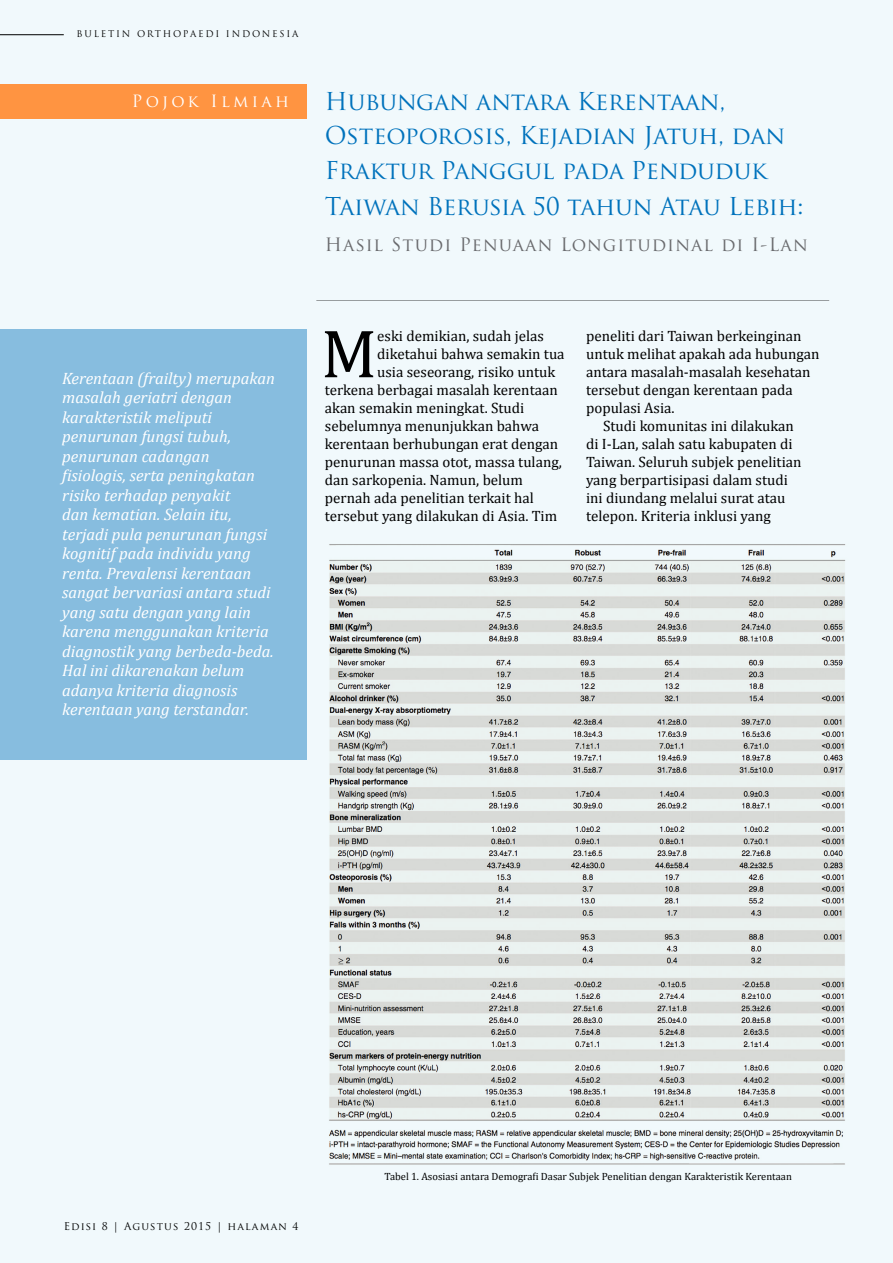
<style>
.page{position:relative;width:893px;height:1263px;background:#fff}
.page>*{position:absolute;margin:0;border:0;box-sizing:border-box;transform-origin:0 0}
.t1{font:69px "Cambria";color:#000}
.t2{font:24px/35px "Trajan Pro";letter-spacing:-.01em;color:#0072bc}
.t3{font:18px "Trajan Pro";letter-spacing:.06em;color:#696a6d}
.t4{font:italic 16.5px/19.5px "Cambria";color:#fff}
.t5{font:16.5px "Trajan Pro";letter-spacing:.2em;color:#fff}
.t6{font:15px "Cambria";color:#000}
.t7{font:10.5px "Cambria";color:#000}
.t8{font:10.5px "Trajan Pro";letter-spacing:.1em;color:#000}
.t9{font:9px "Trajan Pro";letter-spacing:.2em;color:#000}
</style>
<div class="page">
<div style="left:0;top:1px;width:893px;height:1262px;background:#f1f9fc"></div>
<div style="left:0;top:84px;width:307px;height:34px;background:#ff9441"></div>
<div style="left:0;top:330px;width:306px;height:430px;background:#87bddf"></div>
<hr style="left:316px;top:300px;width:513px;height:1px;background:#000">
<img style="left:329px;top:544px;width:517px;height:621px">
<p class="t9" style="left:77px;top:28px;width:223px">BULETIN ORTHOPAEDI INDONESIA</p>
<p class="t5" style="left:132px;top:90px;width:159px">Pojok Ilmiah</p>
<h2 class="t2" style="left:325px;top:83px;width:480px">Hubungan antara Kerentaan,<br>Osteoporosis, Kejadian Jatuh, dan<br>Fraktur Panggul pada Penduduk<br>Taiwan Berusia 50 tahun Atau Lebih:</h2>
<p class="t3" style="left:325px;top:233px;width:484px">Hasil Studi Penuaan Longitudinal di I-Lan</p>
<p class="t4" style="left:62px;top:368px;width:214px">Kerentaan (frailty) merupakan masalah geriatri dengan karakteristik meliputi penurunan fungsi tubuh, penurunan cadangan fisiologis, serta peningkatan risiko terhadap penyakit<br>dan kematian. Selain itu, terjadi pula penurunan fungsi kognitif pada individu yang renta. Prevalensi kerentaan sangat bervariasi antara studi yang satu dengan yang lain karena menggunakan kriteria diagnostik yang berbeda-beda.<br>Hal ini dikarenakan belum adanya kriteria diagnosis kerentaan yang terstandar.</p>
<h1 class="t1" style="left:321px;top:313px;width:58px">M</h1>
<p class="t6" style="left:377px;top:327px;width:168px">eski demikian, sudah jelas</p>
<p class="t6" style="left:377px;top:345px;width:189px">diketahui bahwa semakin tua</p>
<p class="t6" style="left:377px;top:363px;width:180px">usia seseorang, risiko untuk</p>
<p class="t6" style="left:325px;top:381px;width:234px">terkena berbagai masalah kerentaan</p>
<p class="t6" style="left:325px;top:399px;width:201px">akan semakin meningkat. Studi</p>
<p class="t6" style="left:325px;top:417px;width:216px">sebelumnya menunjukkan bahwa</p>
<p class="t6" style="left:325px;top:435px;width:235px">kerentaan berhubungan erat dengan</p>
<p class="t6" style="left:325px;top:453px;width:238px">penurunan massa otot, massa tulang,</p>
<p class="t6" style="left:325px;top:471px;width:200px">dan sarkopenia. Namun, belum</p>
<p class="t6" style="left:325px;top:489px;width:210px">pernah ada penelitian terkait hal</p>
<p class="t6" style="left:325px;top:507px;width:234px">tersebut yang dilakukan di Asia. Tim</p>
<p class="t6" style="left:586px;top:327px;width:217px">peneliti dari Taiwan berkeinginan</p>
<p class="t6" style="left:586px;top:345px;width:235px">untuk melihat apakah ada hubungan</p>
<p class="t6" style="left:586px;top:363px;width:226px">antara masalah-masalah kesehatan</p>
<p class="t6" style="left:586px;top:381px;width:208px">tersebut dengan kerentaan pada</p>
<p class="t6" style="left:586px;top:399px;width:90px">populasi Asia.</p>
<p class="t6" style="left:603px;top:417px;width:192px">Studi komunitas ini dilakukan</p>
<p class="t6" style="left:586px;top:435px;width:208px">di I-Lan, salah satu kabupaten di</p>
<p class="t6" style="left:586px;top:453px;width:217px">Taiwan. Seluruh subjek penelitian</p>
<p class="t6" style="left:586px;top:471px;width:203px">yang berpartisipasi dalam studi</p>
<p class="t6" style="left:586px;top:489px;width:201px">ini diundang melalui surat atau</p>
<p class="t6" style="left:586px;top:507px;width:186px">telepon. Kriteria inklusi yang</p>
<p class="t8" style="left:64px;top:1219px;width:236px">Edisi 8 | Agustus 2015 | halaman 4</p>
<p class="t7" style="left:385px;top:1170px;width:409px">Tabel 1. Asosiasi antara Demografi Dasar Subjek Penelitian dengan Karakteristik Kerentaan</p>
</div>
